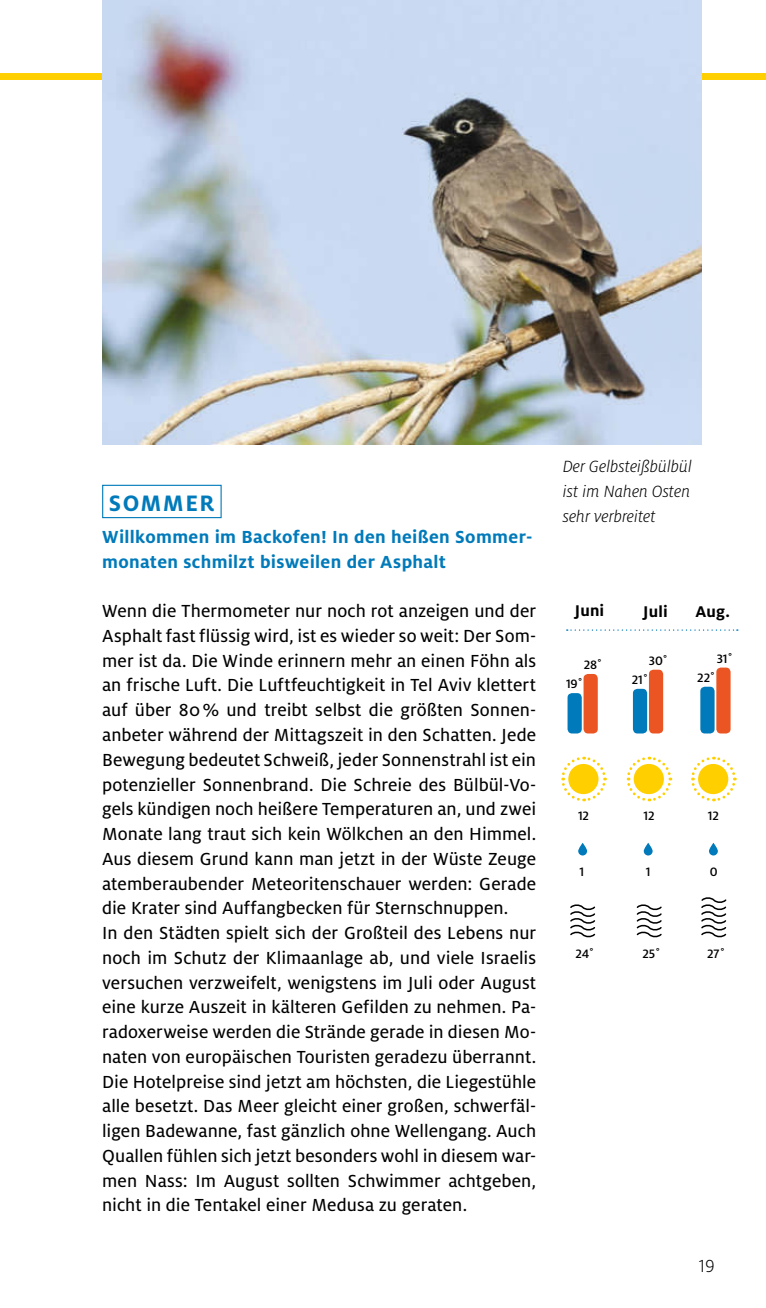
<style>
.page{position:relative;width:766px;height:1308px;background:#fff}
.page>*{position:absolute;margin:0;border:0;box-sizing:border-box;transform-origin:0 0}
.t1{font:700 24.75px "Milofor ADAC";letter-spacing:.06em;color:#007aba}
.t2{font:19.35px/24.8px "Milofor ADAC Text";letter-spacing:.005em;color:#000}
.t3{font:700 19.35px/24.8px "Milofor ADAC";letter-spacing:.015em;color:#007aba}
.t4{font:300 19.35px "Milofor ADAC";color:#000}
.t5{font:italic 300 18px/24.8px "Milofor ADAC";color:#000;text-align:justify}
.t6{font:700 17.1px "Milofor ADAC";letter-spacing:.015em;color:#000}
.t7{font:500 13.5px "Milofor ADAC";letter-spacing:-.005em;color:#000}
</style>
<div class="page">
<div style="left:102px;top:485px;width:119px;height:33px;border:1px solid #007aba"></div>
<div style="left:0;top:73px;width:242px;height:7px;background:#ffcf00"></div>
<div style="left:700px;top:73px;width:65px;height:7px;background:#ffcf00"></div>
<svg style="left:636px;top:904px;width:26px;height:34px"></svg>
<svg style="left:570px;top:904px;width:26px;height:34px"></svg>
<div style="left:583px;top:674px;width:14px;height:59px;background:#ea5523;border-radius:5px"></div>
<div style="left:648px;top:669px;width:15px;height:64px;background:#ea5523;border-radius:5px"></div>
<div style="left:716px;top:667px;width:14px;height:66px;background:#ea5523;border-radius:5px"></div>
<div style="left:567px;top:693px;width:14px;height:40px;background:#007aba;border-radius:5px"></div>
<div style="left:632px;top:689px;width:15px;height:44px;background:#007aba;border-radius:5px"></div>
<div style="left:700px;top:686px;width:14px;height:47px;background:#007aba;border-radius:5px"></div>
<svg style="left:643px;top:842px;width:9px;height:13px"></svg>
<svg style="left:578px;top:842px;width:9px;height:13px"></svg>
<svg style="left:708px;top:842px;width:9px;height:13px"></svg>
<svg style="left:561px;top:756px;width:46px;height:46px"></svg>
<div style="left:568px;top:764px;width:30px;height:30px;background:#ffcf00;border-radius:50%"></div>
<svg style="left:626px;top:756px;width:46px;height:46px"></svg>
<div style="left:633px;top:764px;width:30px;height:30px;background:#ffcf00;border-radius:50%"></div>
<svg style="left:691px;top:756px;width:46px;height:46px"></svg>
<div style="left:698px;top:764px;width:30px;height:30px;background:#ffcf00;border-radius:50%"></div>
<svg style="left:566px;top:629px;width:171px;height:2px"></svg>
<svg style="left:701px;top:897px;width:26px;height:41px"></svg>
<img style="left:102px;top:0;width:599px;height:444px">
<p class="t1" style="left:109px;top:490px;width:107px">SOMMER</p>
<p class="t3" style="left:102px;top:525px;width:432px">Willkommen im Backofen! In den heißen Sommer&shy;monaten schmilzt bisweilen der Asphalt</p>
<p class="t2" style="left:102px;top:599px;width:435px">Wenn die Thermometer nur noch rot anzeigen und der Asphalt fast flüssig wird, ist es wieder so weit: Der Som&shy;mer ist da. Die Winde erinnern mehr an einen Föhn als an frische Luft. Die Luftfeuchtigkeit in Tel Aviv klettert auf über 80 % und treibt selbst die größten Sonnen&shy;anbeter während der Mittagszeit in den Schatten. Jede Bewegung bedeutet Schweiß, jeder Sonnenstrahl ist ein potenzieller Sonnenbrand. Die Schreie des Bülbül-Vo&shy;gels kündigen noch heißere Temperaturen an, und zwei Monate lang traut sich kein Wölkchen an den Himmel.<br>Aus diesem Grund kann man jetzt in der Wüste Zeuge atemberaubender Meteoritenschauer werden: Gerade die Krater sind Auffangbecken für Sternschnuppen.<br>In den Städten spielt sich der Großteil des Lebens nur noch im Schutz der Klimaanlage ab, und viele Israelis versuchen verzweifelt, wenigstens im Juli oder August eine kurze Auszeit in kälteren Gefilden zu nehmen. Pa&shy;radoxerweise werden die Strände gerade in diesen Mo&shy;naten von europäischen Touristen geradezu überrannt.<br>Die Hotelpreise sind jetzt am höchsten, die Liegestühle alle besetzt. Das Meer gleicht einer großen, schwerfäl&shy;ligen Badewanne, fast gänzlich ohne Wellengang. Auch Quallen fühlen sich jetzt besonders wohl in diesem war&shy;men Nass: Im August sollten Schwimmer achtgeben, nicht in die Tentakel einer Medusa zu geraten.</p>
<p class="t5" style="left:562px;top:455px;width:131px">Der Gelbsteißbülbül ist im Nahen Osten sehr verbreitet</p>
<p class="t6" style="left:574px;top:602px;width:31px">Juni</p>
<p class="t6" style="left:643px;top:603px;width:26px">Juli</p>
<p class="t6" style="left:695px;top:603px;width:36px">Aug.</p>
<p class="t7" style="left:583px;top:658px;width:21px">28˚</p>
<p class="t7" style="left:648px;top:654px;width:21px">30˚</p>
<p class="t7" style="left:716px;top:651px;width:18px">31˚</p>
<p class="t7" style="left:566px;top:677px;width:19px">19˚</p>
<p class="t7" style="left:631px;top:673px;width:19px">21˚</p>
<p class="t7" style="left:697px;top:670px;width:20px">22˚</p>
<p class="t7" style="left:578px;top:809px;width:12px">12</p>
<p class="t7" style="left:643px;top:809px;width:12px">12</p>
<p class="t7" style="left:707px;top:809px;width:12px">12</p>
<p class="t7" style="left:579px;top:865px;width:6px">1</p>
<p class="t7" style="left:645px;top:865px;width:6px">1</p>
<p class="t7" style="left:709px;top:865px;width:9px">0</p>
<p class="t7" style="left:575px;top:946px;width:21px">24˚</p>
<p class="t7" style="left:642px;top:946px;width:20px">25˚</p>
<p class="t7" style="left:707px;top:946px;width:20px">27˚</p>
<p class="t4" style="left:698px;top:1258px;width:17px">19</p>
</div>
